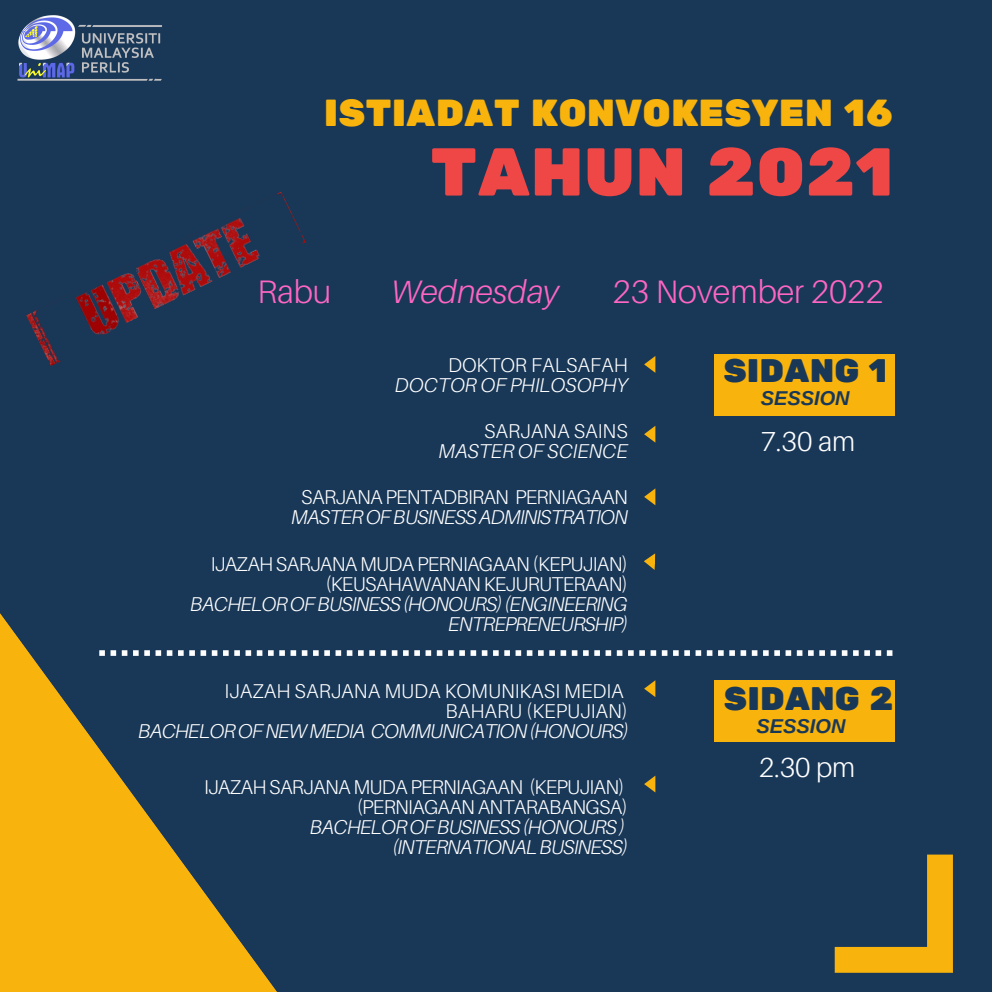
<style>
.page{position:relative;width:992px;height:992px;background:#193858}
.page>*{position:absolute;margin:0;border:0;box-sizing:border-box;transform-origin:0 0}
.t1{font:67.5px "Rubik One";color:#ef4646}
.t2{font:37.5px "Rubik One";color:#f8b30d}
.t3{font:300 32.5px "Aileron";color:#ff66c4}
.t4{font:32.5px "Rubik One";color:#193858}
.t5{font:italic 300 32.5px "Aileron";color:#ff66c4}
.t6{font:300 27.5px "Aileron";color:#fff}
.t7{font:italic 300 20px/20px "Aileron";letter-spacing:-.035em;color:#fff;text-align:right}
.t8{font:300 20px/20px "Aileron";letter-spacing:-.035em;color:#fff;text-align:right}
.t9{font:300 20px/20px "Aileron";color:#fff;text-align:right}
.t10{font:italic 300 20px "Aileron";color:#fff}
.t11{font:italic 700 20px "Arimo";color:#193858}
</style>
<div class="page">
<svg style="left:835px;top:854px;width:118px;height:119px;background:#6f673a"></svg>
<svg style="left:644px;top:356px;width:11px;height:17px"></svg>
<svg style="left:644px;top:426px;width:11px;height:17px"></svg>
<svg style="left:644px;top:488px;width:11px;height:17px"></svg>
<svg style="left:644px;top:680px;width:11px;height:17px"></svg>
<svg style="left:643px;top:553px;width:12px;height:17px"></svg>
<svg style="left:644px;top:776px;width:11px;height:16px"></svg>
<img style="left:13px;top:12px;width:153px;height:72px">
<div style="left:714px;top:354px;width:180px;height:61px;background:#f8b30d"></div>
<div style="left:714px;top:680px;width:180px;height:62px;background:#f8b30d"></div>
<svg style="left:99px;top:650px;width:6px;height:6px"></svg>
<svg style="left:111px;top:650px;width:5px;height:6px"></svg>
<svg style="left:122px;top:650px;width:5px;height:6px"></svg>
<svg style="left:133px;top:650px;width:17px;height:6px"></svg>
<svg style="left:156px;top:650px;width:5px;height:6px"></svg>
<svg style="left:167px;top:650px;width:5px;height:6px"></svg>
<svg style="left:178px;top:650px;width:17px;height:6px"></svg>
<svg style="left:201px;top:650px;width:5px;height:6px"></svg>
<svg style="left:212px;top:650px;width:5px;height:6px"></svg>
<svg style="left:223px;top:650px;width:17px;height:6px"></svg>
<svg style="left:246px;top:650px;width:5px;height:6px"></svg>
<svg style="left:257px;top:650px;width:5px;height:6px"></svg>
<svg style="left:268px;top:650px;width:17px;height:6px"></svg>
<svg style="left:291px;top:650px;width:5px;height:6px"></svg>
<svg style="left:302px;top:650px;width:5px;height:6px"></svg>
<svg style="left:313px;top:650px;width:17px;height:6px"></svg>
<svg style="left:336px;top:650px;width:5px;height:6px"></svg>
<svg style="left:347px;top:650px;width:5px;height:6px"></svg>
<svg style="left:358px;top:650px;width:17px;height:6px"></svg>
<svg style="left:381px;top:650px;width:5px;height:6px"></svg>
<svg style="left:392px;top:650px;width:5px;height:6px"></svg>
<svg style="left:403px;top:650px;width:17px;height:6px"></svg>
<svg style="left:426px;top:650px;width:5px;height:6px"></svg>
<svg style="left:437px;top:650px;width:5px;height:6px"></svg>
<svg style="left:448px;top:650px;width:28px;height:6px"></svg>
<svg style="left:482px;top:650px;width:5px;height:6px"></svg>
<svg style="left:493px;top:650px;width:28px;height:6px"></svg>
<svg style="left:527px;top:650px;width:5px;height:6px"></svg>
<svg style="left:538px;top:650px;width:28px;height:6px"></svg>
<svg style="left:572px;top:650px;width:5px;height:6px"></svg>
<svg style="left:583px;top:650px;width:28px;height:6px"></svg>
<svg style="left:617px;top:650px;width:5px;height:6px"></svg>
<svg style="left:628px;top:650px;width:28px;height:6px"></svg>
<svg style="left:662px;top:650px;width:5px;height:6px"></svg>
<svg style="left:673px;top:650px;width:28px;height:6px"></svg>
<svg style="left:707px;top:650px;width:5px;height:6px"></svg>
<svg style="left:718px;top:650px;width:28px;height:6px"></svg>
<svg style="left:752px;top:650px;width:5px;height:6px"></svg>
<svg style="left:763px;top:650px;width:28px;height:6px"></svg>
<svg style="left:797px;top:650px;width:5px;height:6px"></svg>
<svg style="left:808px;top:650px;width:28px;height:6px"></svg>
<svg style="left:842px;top:650px;width:5px;height:6px"></svg>
<svg style="left:853px;top:650px;width:28px;height:6px"></svg>
<svg style="left:887px;top:650px;width:5px;height:6px"></svg>
<img style="left:26px;top:192px;width:280px;height:174px">
<h2 class="t2" style="left:324px;top:91px;width:571px">ISTIADAT KONVOKESYEN 16</h2>
<h1 class="t1" style="left:430px;top:133px;width:465px">TAHUN 2021</h1>
<h3 class="t3" style="left:258px;top:271px;width:75px">Rabu</h3>
<h3 class="t5" style="left:391px;top:271px;width:169px">Wednesday</h3>
<h3 class="t3" style="left:613px;top:271px;width:273px">23 November 2022</h3>
<p class="t9" style="left:448px;top:354px;width:181px">DOKTOR FALSAFAH</p>
<p class="t10" style="left:395px;top:372px;width:234px">DOCTOR OF PHILOSOPHY</p>
<p class="t9" style="left:484px;top:421px;width:145px">SARJANA SAINS</p>
<p class="t10" style="left:438px;top:439px;width:191px">MASTER OF SCIENCE</p>
<p class="t8" style="left:301px;top:486px;width:328px">SARJANA PENTADBIRAN PERNIAGAAN</p>
<p class="t7" style="left:291px;top:506px;width:338px">MASTEROFBUSINESSADMINISTRATION</p>
<p class="t8" style="left:211px;top:554px;width:419px">IJAZAH SARJANA MUDA PERNIAGAAN (KEPUJIAN) (KEUSAHAWANAN KEJURUTERAAN)</p>
<p class="t7" style="left:190px;top:594px;width:439px">BACHELOROFBUSINESS(HONOURS)(ENGINEERING<br>ENTREPRENEURSHIP)</p>
<p class="t9" style="left:225px;top:681px;width:405px">IJAZAH SARJANA MUDA KOMUNIKASI MEDIA<br>BAHARU (KEPUJIAN)</p>
<p class="t7" style="left:138px;top:721px;width:492px">BACHELOROFNEWMEDIA COMMUNICATION(HONOURS)</p>
<p class="t8" style="left:204px;top:776px;width:425px">IJAZAH SARJANA MUDA PERNIAGAAN (KEPUJIAN) (PERNIAGAAN ANTARABANGSA)</p>
<p class="t7" style="left:310px;top:816px;width:320px">BACHELOROFBUSINESS(HONOURS) (INTERNATIONALBUSINESS)</p>
<h3 class="t4" style="left:723px;top:352px;width:165px">SIDANG 1</h3>
<p class="t11" style="left:761px;top:387px;width:90px">SESSION</p>
<h3 class="t6" style="left:761px;top:424px;width:96px">7.30 am</h3>
<h3 class="t4" style="left:724px;top:679px;width:171px">SIDANG 2</h3>
<p class="t11" style="left:757px;top:714px;width:90px">SESSION</p>
<h3 class="t6" style="left:759px;top:750px;width:98px">2.30 pm</h3>
</div>
